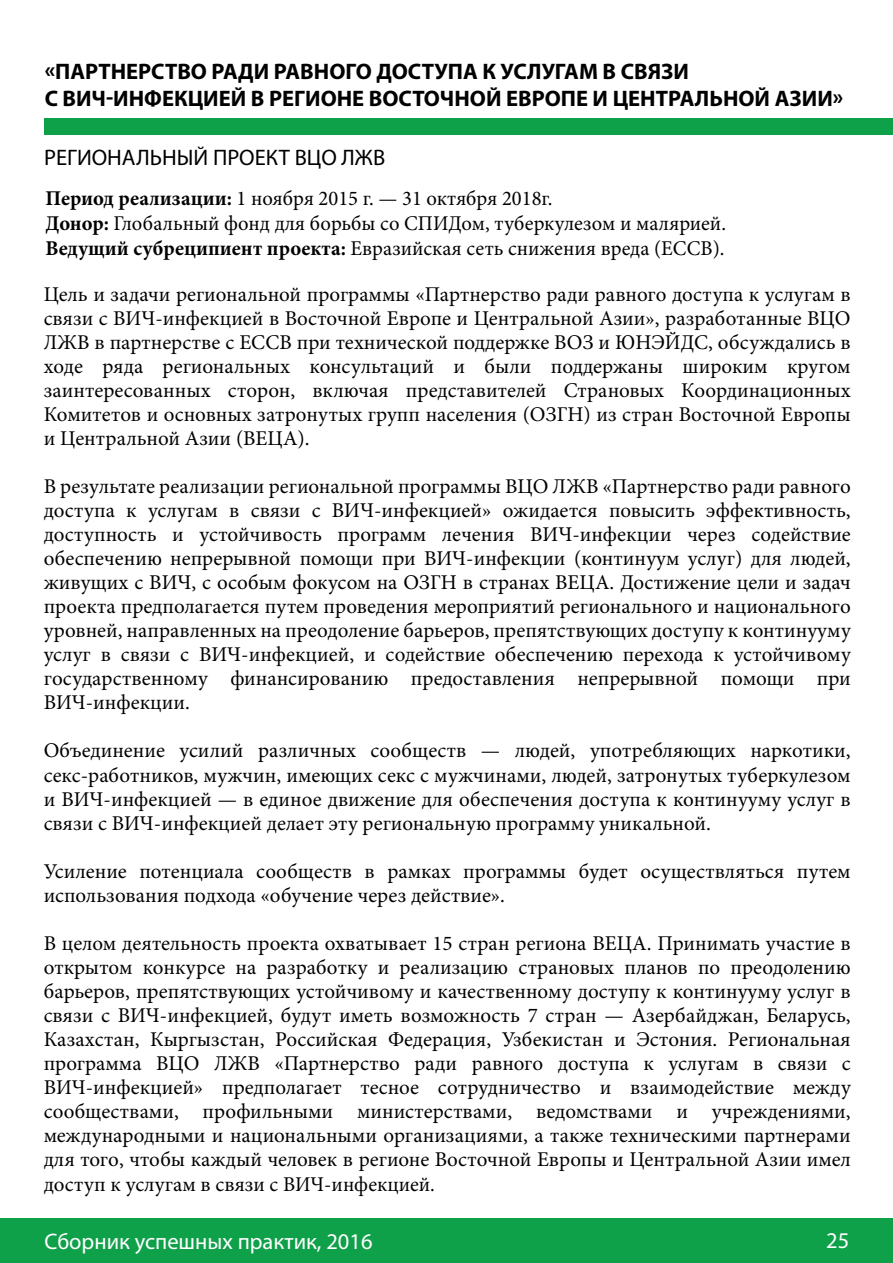
<style>
.page{position:relative;width:893px;height:1263px;background:#fff}
.page>*{position:absolute;margin:0;border:0;box-sizing:border-box;transform-origin:0 0}
.t1{font:700 22.5px/27px "Myriad Pro";color:#000}
.t2{font:22.5px "Myriad Pro";color:#fff}
.t3{font:22.5px "Myriad Pro";color:#000}
.t4{font:21px/24px "Minion Pro";color:#000;text-align:justify}
.s1{font-weight:700}
</style>
<div class="page">
<div style="left:44px;top:119px;width:849px;height:16px;background:#0fa04a"></div>
<div style="left:0;top:1219px;width:893px;height:44px;background:#0fa04a"></div>
<p class="t1" style="left:45px;top:57px;width:800px">«ПАРТНЕРСТВО РАДИ РАВНОГО ДОСТУПА К УСЛУГАМ В СВЯЗИ<br>С ВИЧ-ИНФЕКЦИЕЙ В РЕГИОНЕ ВОСТОЧНОЙ ЕВРОПЕ И ЦЕНТРАЛЬНОЙ АЗИИ»</p>
<p class="t3" style="left:44px;top:144px;width:342px">РЕГИОНАЛЬНЫЙ ПРОЕКТ ВЦО ЛЖВ</p>
<p class="t4" style="left:46px;top:186px;width:682px;line-height:25.2px;text-align:left"><span class="s1">Период реализации:</span> 1 ноября 2015 г. — 31 октября 2018г.<br><span class="s1">Донор:</span> Глобальный фонд для борьбы со СПИДом, туберкулезом и малярией.<br><span class="s1">Ведущий субреципиент проекта:</span> Евразийская сеть снижения вреда (ЕССВ).</p>
<p class="t4" style="left:44px;top:283px;width:809px">Цель и задачи региональной программы «Партнерство ради равного доступа к услугам в связи с ВИЧ-инфекцией в Восточной Европе и Центральной Азии», разработанные ВЦО ЛЖВ в партнерстве с ЕССВ при технической поддержке ВОЗ и ЮНЭЙДС, обсуждались в ходе ряда региональных консультаций и были поддержаны широким кругом заинтересованных сторон, включая представителей Страновых Координационных Комитетов и основных затронутых групп населения (ОЗГН) из стран Восточной Европы и Центральной Азии (ВЕЦА).</p>
<p class="t4" style="left:44px;top:475px;width:809px">В результате реализации региональной программы ВЦО ЛЖВ «Партнерство ради равного доступа к услугам в связи с ВИЧ-инфекцией» ожидается повысить эффективность, доступность и устойчивость программ лечения ВИЧ-инфекции через содействие обеспечению непрерывной помощи при ВИЧ-инфекции (континуум услуг) для людей, живущих с ВИЧ, с особым фокусом на ОЗГН в странах ВЕЦА. Достижение цели и задач проекта предполагается путем проведения мероприятий регионального и национального уровней, направленных на преодоление барьеров, препятствующих доступу к континууму услуг в связи с ВИЧ-инфекцией, и содействие обеспечению перехода к устойчивому государственному финансированию предоставления непрерывной помощи при ВИЧ-инфекции.</p>
<p class="t4" style="left:44px;top:739px;width:809px">Объединение усилий различных сообществ — людей, употребляющих наркотики, секс-работников, мужчин, имеющих секс с мужчинами, людей, затронутых туберкулезом и ВИЧ-инфекцией — в единое движение для обеспечения доступа к континууму услуг в связи с ВИЧ-инфекцией делает эту региональную программу уникальной.</p>
<p class="t4" style="left:44px;top:859px;width:808px">Усиление потенциала сообществ в рамках программы будет осуществляться путем использования подхода «обучение через действие».</p>
<p class="t4" style="left:44px;top:931px;width:809px">В целом деятельность проекта охватывает 15 стран региона ВЕЦА. Принимать участие в открытом конкурсе на разработку и реализацию страновых планов по преодолению барьеров, препятствующих устойчивому и качественному доступу к континууму услуг в связи с ВИЧ-инфекцией, будут иметь возможность 7 стран — Азербайджан, Беларусь, Казахстан, Кыргызстан, Российская Федерация, Узбекистан и Эстония. Региональная программа ВЦО ЛЖВ «Партнерство ради равного доступа к услугам в связи с ВИЧ-инфекцией» предполагает тесное сотрудничество и взаимодействие между сообществами, профильными министерствами, ведомствами и учреждениями, международными и национальными организациями, а также техническими партнерами для того, чтобы каждый человек в регионе Восточной Европы и Центральной Азии имел доступ к услугам в связи с ВИЧ-инфекцией.</p>
<p class="t2" style="left:45px;top:1227px;width:329px">Сборник успешных практик, 2016</p>
<p class="t2" style="left:826px;top:1226px;width:25px">25</p>
</div>
